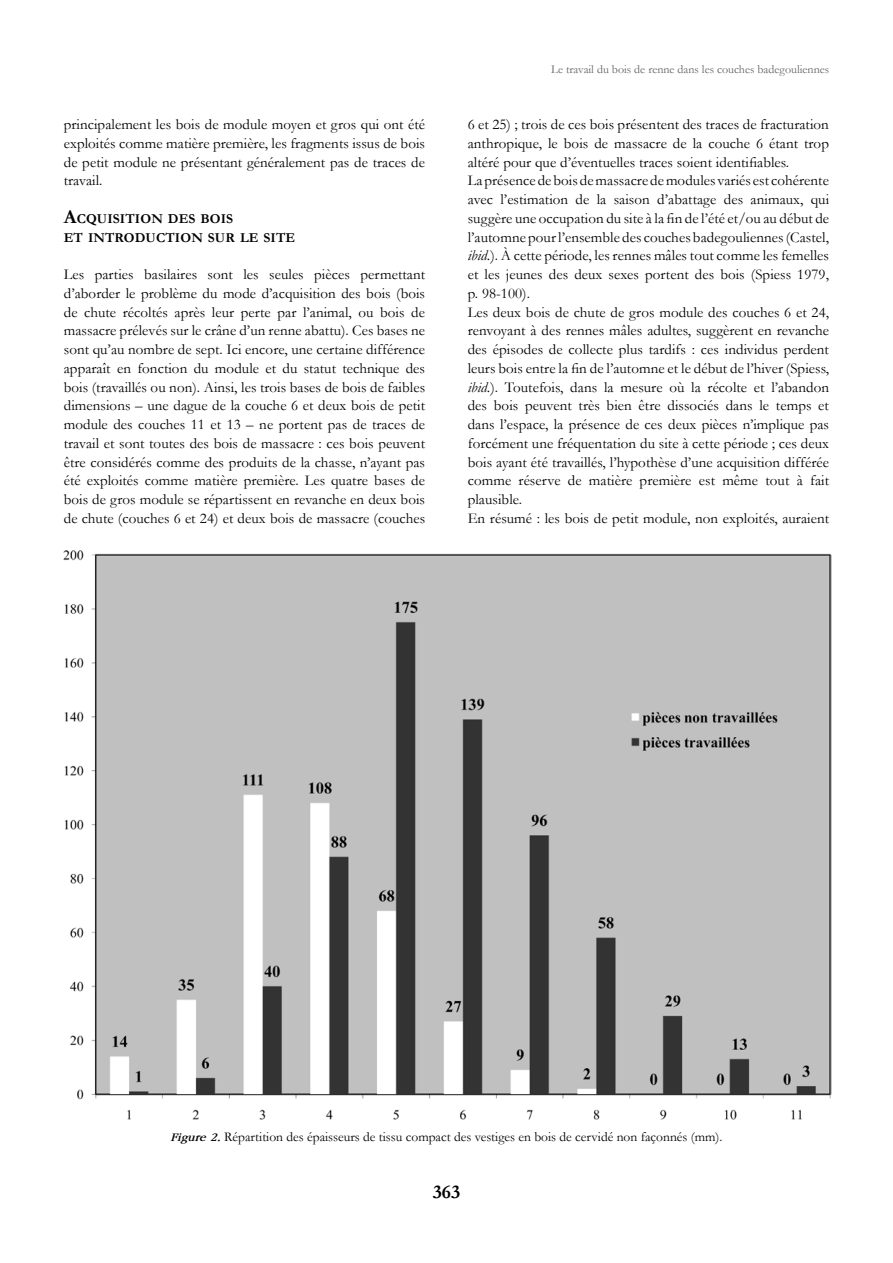
<style>
.page{position:relative;width:893px;height:1263px;background:#fff}
.page>*{position:absolute;margin:0;border:0;box-sizing:border-box;transform-origin:0 0}
.t1{font:700 19.5px "Garamond";color:#000}
.t2{font:15px/18.8px "Garamond";letter-spacing:.005em;color:#000;text-align:justify}
.t3{font:700 13.65px/18.8px "Garamond";letter-spacing:.005em;color:#000}
.t4{font:13.5px "Garamond";color:#000}
.t5{font:12px "Garamond";color:#646567}
.s1{font-size:19.5px}
.s2{font-style:italic}
.s3{font-weight:700;font-style:italic;font-size:12px}
.s4{font-weight:700;font-style:italic}
</style>
<div class="page">
<img style="left:63px;top:550px;width:768px;height:570px">
<p class="t2" style="left:64px;top:115px;width:363px">principalement les bois de module moyen et gros qui ont été exploités comme matière première, les fragments issus de bois de petit module ne présentant généralement pas de traces de travail.</p>
<p class="t3" style="left:64px;top:209px;width:233px"><span class="s1">A</span>CQUISITION DES BOIS<br>ET INTRODUCTION SUR LE SITE</p>
<p class="t2" style="left:64px;top:265px;width:363px">Les parties basilaires sont les seules pièces permettant d’aborder le problème du mode d’acquisition des bois (bois de chute récoltés après leur perte par l’animal, ou bois de massacre prélevés sur le crâne d’un renne abattu). Ces bases ne sont qu’au nombre de sept. Ici encore, une certaine différence apparaît en fonction du module et du statut technique des bois (travaillés ou non). Ainsi, les trois bases de bois de faibles dimensions – une dague de la couche 6 et deux bois de petit module des couches 11 et 13 – ne portent pas de traces de travail et sont toutes des bois de massacre : ces bois peuvent être considérés comme des produits de la chasse, n’ayant pas été exploités comme matière première. Les quatre bases de bois de gros module se répartissent en revanche en deux bois de chute (couches 6 et 24) et deux bois de massacre (couches</p>
<p class="t5" style="left:551px;top:61px;width:279px">Le travail du bois de renne dans les couches badegouliennes</p>
<p class="t2" style="left:468px;top:115px;width:363px;text-align:left">6 et 25) ; trois de ces bois présentent des traces de fracturation anthropique, le bois de massacre de la couche 6 étant trop altéré pour que d’éventuelles traces soient identifiables.<br>La présence de bois de massacre de modules variés est cohérente avec l’estimation de la saison d’abattage des animaux, qui suggère une occupation du site à la fin de l’été et/ou au début de l’automne pour l’ensemble des couches badegouliennes (Castel, <span class="s2">ibid.</span>). à cette période, les rennes mâles tout comme les femelles et les jeunes des deux sexes portent des bois (Spiess 1979, p. 98-100).<br>Les deux bois de chute de gros module des couches 6 et 24, renvoyant à des rennes mâles adultes, suggèrent en revanche des épisodes de collecte plus tardifs : ces individus perdent leurs bois entre la fin de l’automne et le début de l’hiver (Spiess, <span class="s2">ibid.</span>). Toutefois, dans la mesure où la récolte et l’abandon des bois peuvent très bien être dissociés dans le temps et dans l’espace, la présence de ces deux pièces n’implique pas forcément une fréquentation du site à cette période ; ces deux bois ayant été travaillés, l’hypothèse d’une acquisition différée comme réserve de matière première est même tout à fait plausible.<br>En résumé : les bois de petit module, non exploités, auraient</p>
<p class="t4" style="left:170px;top:1128px;width:553px"><span class="s3">Figure 2</span><span class="s4">.</span> Répartition des épaisseurs de tissu compact des vestiges en bois de cervidé non façonnés (mm).</p>
<h1 class="t1" style="left:433px;top:1178px;width:29px">363</h1>
</div>
